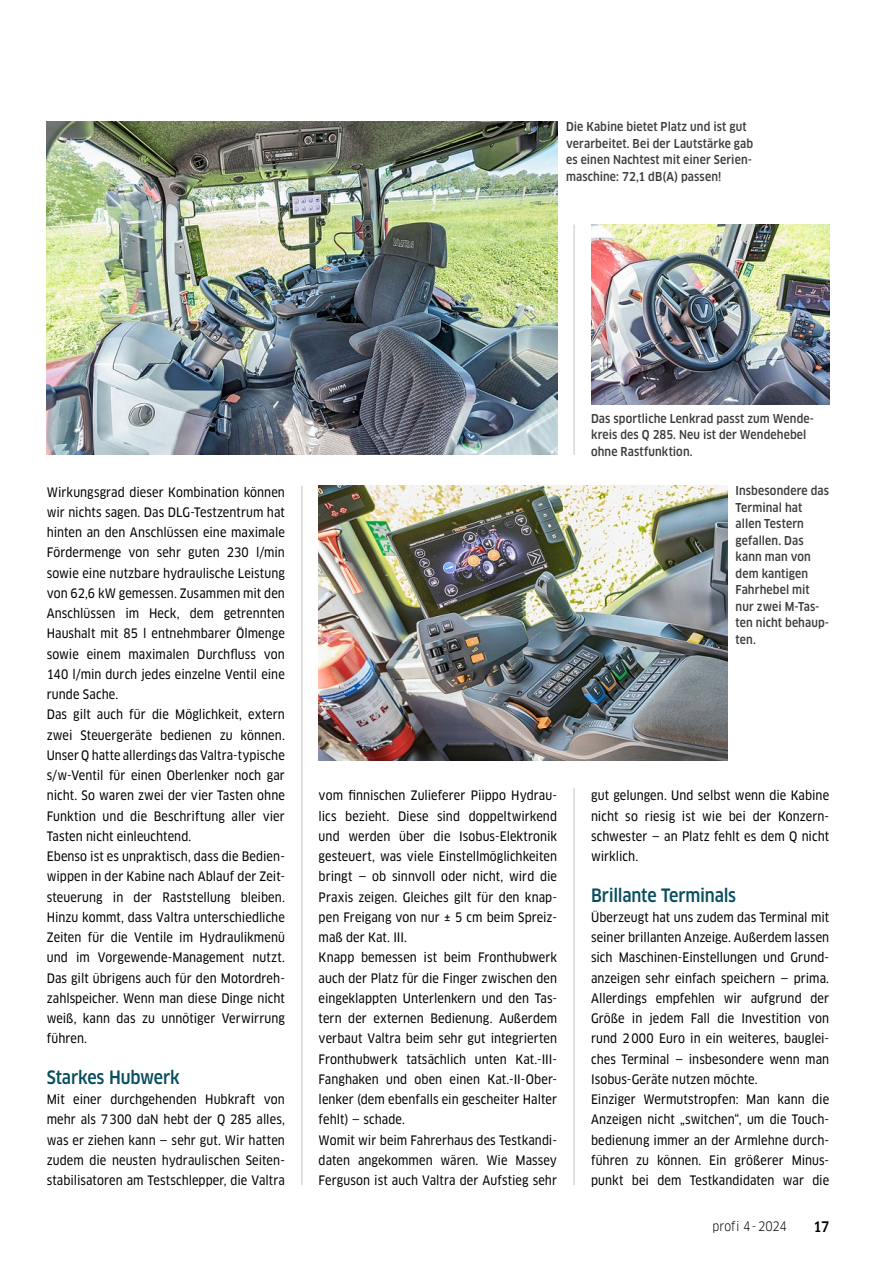
<style>
.page{position:relative;width:893px;height:1263px;background:#fff}
.page>*{position:absolute;margin:0;border:0;box-sizing:border-box;transform-origin:0 0}
.GT_Zwischenüberschri{font:500 condensed 18px "Clan OT";letter-spacing:-.01em;color:#074e5e}
.t1{font:500 condensed 14.25px "Clan OT";color:#000}
.GT_Fließtext{font:12.75px/20.2px "Clan OT Narrow News";letter-spacing:.005em;color:#000;text-align:justify}
.t2{font:condensed 12.75px "Clan OT";color:#000}
.GT_BU{font:500 condensed 12px/16.5px "Clan OT";letter-spacing:.01em;color:#3c3c3b}
</style>
<div class="page">
<hr style="left:573px;top:788px;width:2px;height:397px;background:#c6c6c6">
<hr style="left:573px;top:225px;width:2px;height:230px;background:#c6c6c6">
<hr style="left:301px;top:486px;width:1px;height:699px;background:#c6c6c6">
<img style="left:47px;top:122px;width:510px;height:333px">
<img style="left:319px;top:486px;width:408px;height:274px">
<img style="left:591px;top:225px;width:238px;height:180px">
<p class="GT_BU" style="left:566px;top:119px;width:189px">Die Kabine bietet Platz und ist gut verarbeitet. Bei der Lautstärke gab es einen Nachtest mit einer Serien&shy;maschine: 72,1 dB(A) passen!</p>
<p class="GT_Fließtext" style="left:47px;top:482px;width:240px">Wirkungsgrad dieser Kombination können wir nichts sagen. Das DLG-Testzentrum hat hinten an den Anschlüssen eine maximale Fördermenge von sehr guten 230 l/min sowie eine nutzbare hydraulische Leistung von 62,6 kW gemessen. Zusammen mit den Anschlüssen im Heck, dem getrennten Haushalt mit 85 l entnehmbarer Ölmenge sowie einem maximalen Durchfluss von 140 l/min durch jedes einzelne Ventil eine runde Sache.</p>
<p class="GT_Fließtext" style="left:47px;top:705px;width:240px">Das gilt auch für die Möglichkeit, extern zwei Steuergeräte bedienen zu können.<br>Unser Q hatte allerdings das Valtra-typische s/w-Ventil für einen Oberlenker noch gar nicht. So waren zwei der vier Tasten ohne Funktion und die Beschriftung aller vier Tasten nicht einleuchtend.</p>
<p class="GT_Fließtext" style="left:47px;top:846px;width:240px">Ebenso ist es unpraktisch, dass die Bedien&shy;wippen in der Kabine nach Ablauf der Zeit&shy;steuerung in der Raststellung bleiben.<br>Hinzu kommt, dass Valtra unterschiedliche Zeiten für die Ventile im Hydraulikmenü und im Vorgewende-Management nutzt.<br>Das gilt übrigens auch für den Motordreh&shy;zahlspeicher. Wenn man diese Dinge nicht weiß, kann das zu unnötiger Verwirrung führen.</p>
<p class="GT_Zwischenüberschri" style="left:47px;top:1067px;width:134px">Starkes Hubwerk</p>
<p class="GT_Fließtext" style="left:47px;top:1089px;width:240px;text-align:left">Mit einer durchgehenden Hubkraft von mehr als 7300 daN hebt der Q 285 alles, was er ziehen kann — sehr gut. Wir hatten zudem die neusten hydraulischen Seiten&shy;stabilisatoren am Testschlepper, die Valtra</p>
<p class="GT_Fließtext" style="left:319px;top:786px;width:240px">vom finnischen Zulieferer Piippo Hydrau&shy;lics bezieht. Diese sind doppeltwirkend und werden über die Isobus-Elektronik gesteuert, was viele Einstellmöglichkeiten bringt — ob sinnvoll oder nicht, wird die Praxis zeigen. Gleiches gilt für den knap&shy;pen Freigang von nur ± 5 cm beim Spreiz&shy;maß der Kat. III.</p>
<p class="GT_Fließtext" style="left:319px;top:948px;width:240px;text-align:left">Knapp bemessen ist beim Fronthubwerk auch der Platz für die Finger zwischen den eingeklappten Unterlenkern und den Tas&shy;tern der externen Bedienung. Außerdem verbaut Valtra beim sehr gut integrierten Fronthubwerk tatsächlich unten Kat.-III-Fanghaken und oben einen Kat.-II-Ober&shy;lenker (dem ebenfalls ein gescheiter Halter fehlt) — schade.</p>
<p class="GT_Fließtext" style="left:319px;top:1130px;width:240px">Womit wir beim Fahrerhaus des Testkandi&shy;daten angekommen wären. Wie Massey Ferguson ist auch Valtra der Aufstieg sehr</p>
<p class="GT_BU" style="left:591px;top:410px;width:225px">Das sportliche Lenkrad passt zum Wende&shy;kreis des Q 285. Neu ist der Wendehebel ohne Rastfunktion.</p>
<p class="GT_BU" style="left:736px;top:483px;width:95px">Insbesondere das<br>Terminal hat allen Testern gefallen. Das kann man von dem kantigen<br>Fahrhebel mit nur zwei M-Tas&shy;ten nicht behaup&shy;ten.</p>
<p class="GT_Fließtext" style="left:591px;top:786px;width:240px">gut gelungen. Und selbst wenn die Kabine nicht so riesig ist wie bei der Konzern&shy;schwester — an Platz fehlt es dem Q nicht wirklich.</p>
<p class="GT_Zwischenüberschri" style="left:591px;top:884px;width:147px">Brillante Terminals</p>
<p class="GT_Fließtext" style="left:591px;top:907px;width:240px;text-align:left">Überzeugt hat uns zudem das Terminal mit seiner brillanten Anzeige. Außerdem lassen sich Maschinen-Einstellungen und Grund&shy;anzeigen sehr einfach speichern — prima.<br>Allerdings empfehlen wir aufgrund der Größe in jedem Fall die Investition von rund 2000 Euro in ein weiteres, bauglei&shy;ches Terminal — insbesondere wenn man Isobus-Geräte nutzen möchte.</p>
<p class="GT_Fließtext" style="left:591px;top:1089px;width:240px">Einziger Wermutstropfen: Man kann die Anzeigen nicht „switchen“, um die Touch&shy;bedienung immer an der Armlehne durch&shy;führen zu können. Ein größerer Minus&shy;punkt bei dem Testkandidaten war die</p>
<p class="t2" style="left:713px;top:1219px;width:76px">profi 4-2024</p>
<p class="t1" style="left:814px;top:1218px;width:17px">17</p>
</div>
